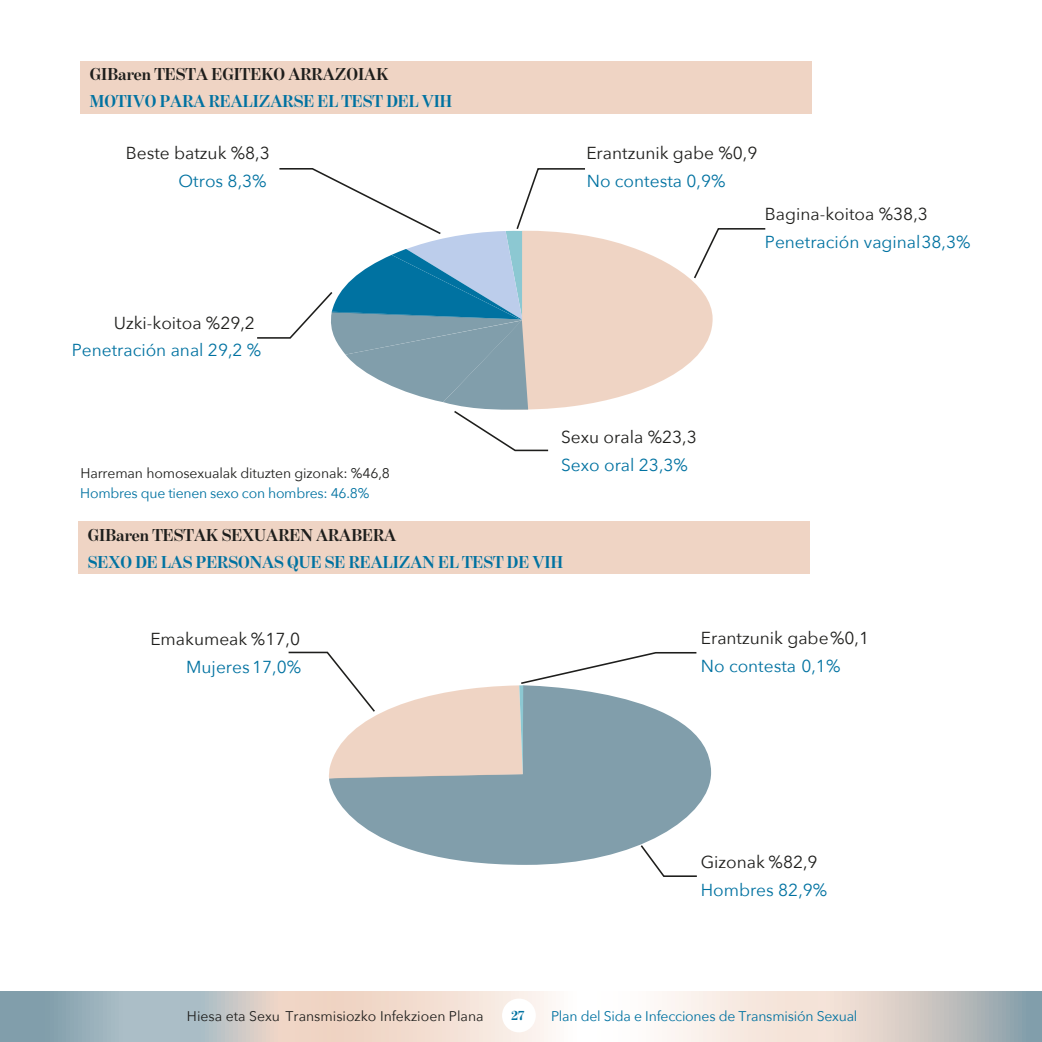
<style>
.page{position:relative;width:1042px;height:1042px;background:#fff}
.page>*{position:absolute;margin:0;border:0;box-sizing:border-box;transform-origin:0 0}
.t1{font:700 17.5px "Benton Mod Disp";color:#0072a1}
.t2{font:700 17.5px "Benton Mod Disp";color:#1e1e1c}
.t3{font:17.32px "Avenir Next";color:#1e1e1c}
.t4{font:17.32px "Avenir Next";color:#0072a1}
.t5{font:14px "Avenir Next";color:#1e1e1c}
.t6{font:14px "Avenir Next";letter-spacing:-.015em;color:#0072a1}
.t7{font:700 14px "Benton Mod Disp";color:#0072a1}
</style>
<div class="page">
<svg style="left:0;top:991px;width:1042px;height:51px"></svg>
<div style="left:80px;top:61px;width:731px;height:53px;background:#efd4c4"></div>
<svg style="left:712px;top:228px;width:54px;height:16px"></svg>
<svg style="left:586px;top:235px;width:126px;height:169px;fill:#efd4c4"></svg>
<svg style="left:257px;top:168px;width:329px;height:284px"></svg>
<div style="left:78px;top:521px;width:731px;height:53px;background:#efd4c4"></div>
<svg style="left:329px;top:738px;width:382px;height:127px;fill:#819eab"></svg>
<svg style="left:639px;top:843px;width:59px;height:34px"></svg>
<svg style="left:288px;top:651px;width:410px;height:127px"></svg>
<div style="left:502px;top:998px;width:34px;height:34px;background:#fff;border-radius:50%"></div>
<p class="t2" style="left:90px;top:64px;width:300px">GIBaren TESTA EGITEKO ARRAZOIAK</p>
<p class="t1" style="left:90px;top:91px;width:364px">MOTIVO PARA REALIZARSE EL TEST DEL VIH</p>
<p class="t3" style="left:126px;top:139px;width:146px">Beste batzuk %8,3</p>
<p class="t4" style="left:179px;top:166px;width:90px">Otros 8,3%</p>
<p class="t3" style="left:114px;top:308px;width:143px">Uzki-koitoa %29,2</p>
<p class="t4" style="left:72px;top:336px;width:191px">Penetración anal 29,2 %</p>
<p class="t3" style="left:586px;top:139px;width:173px">Erantzunik gabe %0,9</p>
<p class="t4" style="left:587px;top:166px;width:140px">No contesta 0,9%</p>
<p class="t3" style="left:765px;top:199px;width:164px">Bagina-koitoa %38,3</p>
<p class="t4" style="left:765px;top:227px;width:207px">Penetración vaginal38,3%</p>
<p class="t5" style="left:80px;top:461px;width:311px">Harreman homosexualak dituzten gizonak: %46,8</p>
<p class="t3" style="left:561px;top:422px;width:137px">Sexu orala %23,3</p>
<p class="t4" style="left:561px;top:450px;width:128px">Sexo oral 23,3%</p>
<p class="t6" style="left:80px;top:481px;width:290px">Hombres que tienen sexo con hombres: 46.8%</p>
<p class="t2" style="left:88px;top:525px;width:310px">GIBaren TESTAK SEXUAREN ARABERA</p>
<p class="t1" style="left:88px;top:552px;width:477px">SEXO DE LAS PERSONAS QUE SE REALIZAN EL TEST DE VIH</p>
<p class="t3" style="left:150px;top:624px;width:151px">Emakumeak %17,0</p>
<p class="t4" style="left:186px;top:652px;width:117px">Mujeres 17,0%</p>
<p class="t3" style="left:701px;top:624px;width:170px">Erantzunik gabe %0,1</p>
<p class="t4" style="left:701px;top:651px;width:141px">No contesta 0,1%</p>
<p class="t3" style="left:701px;top:848px;width:118px">Gizonak %82,9</p>
<p class="t4" style="left:701px;top:875px;width:128px">Hombres 82,9%</p>
<p class="t5" style="left:187px;top:1004px;width:298px">Hiesa eta Sexu Transmisiozko Infekzioen Plana</p>
<p class="t7" style="left:511px;top:1007px;width:15px">27</p>
<p class="t6" style="left:551px;top:1004px;width:308px">Plan del Sida e Infecciones de Transmisión Sexual</p>
</div>
